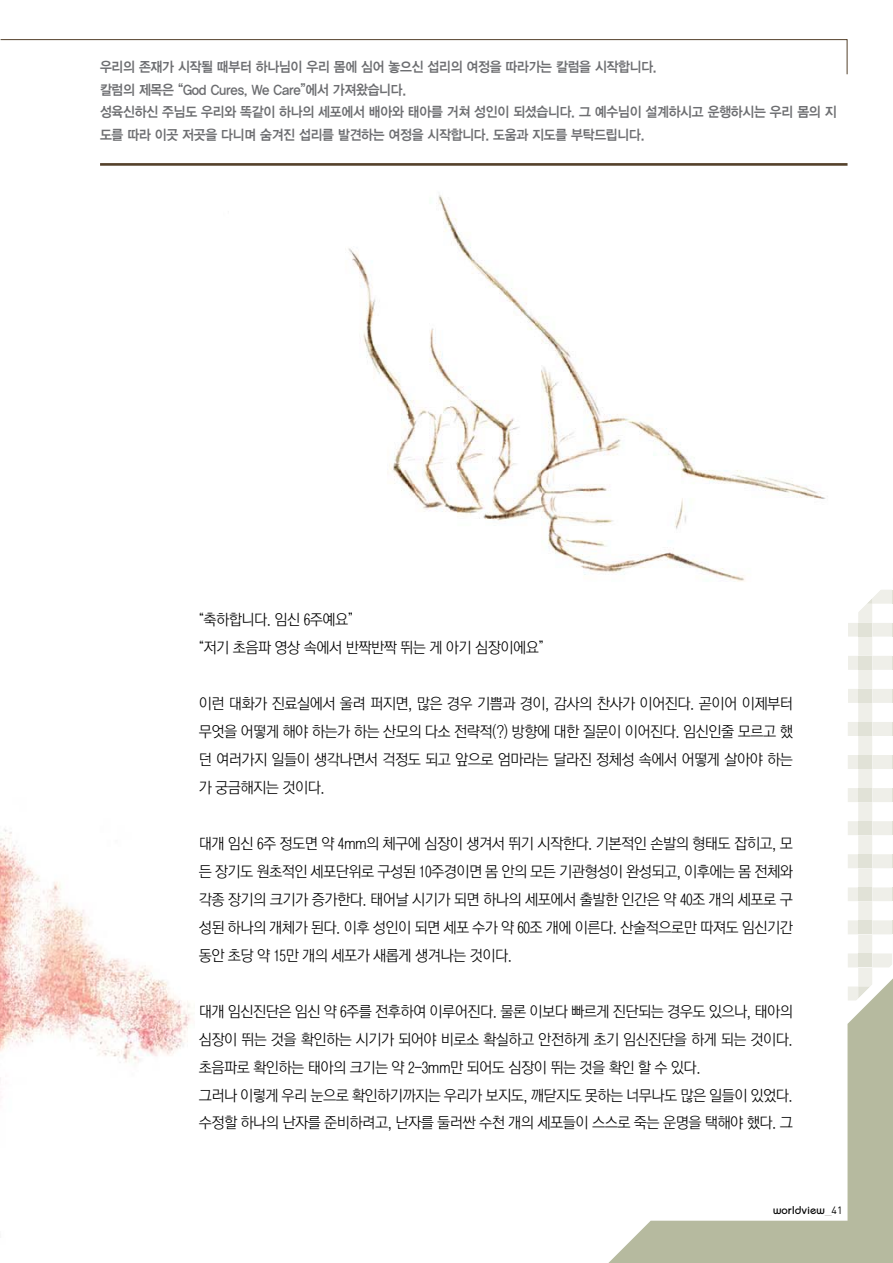
<style>
.page{position:relative;width:893px;height:1263px;background:#fff}
.page>*{position:absolute;margin:0;border:0;box-sizing:border-box;transform-origin:0 0}
.t1{font:15.15px/27.9px "YDVYGO Std 52 KS Cms UHC H";letter-spacing:-.04em;color:#000}
.t2{font:13.95px/22.6px "YDVYGO Std 34 KS Cms UHC H";letter-spacing:-.02em;color:#6d6e71;scale:.92 1}
.t3{font:500 10.5px "Bauhaus";color:#000}
.s1{font-family:"DIN";font-weight:400}
</style>
<div class="page">
<svg style="left:608px;top:1001px;width:284px;height:262px"></svg>
<svg style="left:1px;top:39px;width:847px;height:36px"></svg>
<svg style="left:848px;top:590px;width:45px;height:411px"></svg>
<img style="left:1px;top:829px;width:190px;height:234px">
<img style="left:348px;top:194px;width:478px;height:388px">
<hr style="left:100px;top:163px;width:747px;height:3px;background:#54412b">
<p class="t2" style="left:100px;top:56px;width:802px">우리의 존재가 시작될 때부터 하나님이 우리 몸에 심어 놓으신 섭리의 여정을 따라가는 칼럼을 시작합니다.<br>칼럼의 제목은 “God Cures, We Care”에서 가져왔습니다.<br>성육신하신 주님도 우리와 똑같이 하나의 세포에서 배아와 태아를 거쳐 성인이 되셨습니다. 그 예수님이 설계하시고 운행하시는 우리 몸의 지 도를 따라 이곳 저곳을 다니며 숨겨진 섭리를 발견하는 여정을 시작합니다. 도움과 지도를 부탁드립니다.</p>
<p class="t1" style="left:199px;top:607px;width:347px">“축하합니다. 임신 6주예요”<br>“저기 초음파 영상 속에서 반짝반짝 뛰는 게 아기 심장이에요”</p>
<p class="t1" style="left:199px;top:691px;width:596px;text-align:justify">이런 대화가 진료실에서 울려 퍼지면, 많은 경우 기쁨과 경이, 감사의 찬사가 이어진다. 곧이어 이제부터 무엇을 어떻게 해야 하는가 하는 산모의 다소 전략적(?) 방향에 대한 질문이 이어진다. 임신인줄 모르고 했 던 여러가지 일들이 생각나면서 걱정도 되고 앞으로 엄마라는 달라진 정체성 속에서 어떻게 살아야 하는 가 궁금해지는 것이다.</p>
<p class="t1" style="left:199px;top:830px;width:596px;text-align:justify">대개 임신 6주 정도면 약 4mm의 체구에 심장이 생겨서 뛰기 시작한다. 기본적인 손발의 형태도 잡히고, 모 든 장기도 원초적인 세포단위로 구성된 10주경이면 몸 안의 모든 기관형성이 완성되고, 이후에는 몸 전체와 각종 장기의 크기가 증가한다. 태어날 시기가 되면 하나의 세포에서 출발한 인간은 약 40조 개의 세포로 구 성된 하나의 개체가 된다. 이후 성인이 되면 세포 수가 약 60조 개에 이른다. 산술적으로만 따져도 임신기간 동안 초당 약 15만 개의 세포가 새롭게 생겨나는 것이다.</p>
<p class="t1" style="left:199px;top:998px;width:596px">대개 임신진단은 임신 약 6주를 전후하여 이루어진다. 물론 이보다 빠르게 진단되는 경우도 있으나, 태아의 심장이 뛰는 것을 확인하는 시기가 되어야 비로소 확실하고 안전하게 초기 임신진단을 하게 되는 것이다. 초음파로 확인하는 태아의 크기는 약 2-3mm만 되어도 심장이 뛰는 것을 확인 할 수 있다.<br>그러나 이렇게 우리 눈으로 확인하기까지는 우리가 보지도, 깨닫지도 못하는 너무나도 많은 일들이 있었다. 수정할 하나의 난자를 준비하려고, 난자를 둘러싼 수천 개의 세포들이 스스로 죽는 운명을 택해야 했다. 그</p>
<p class="t3" style="left:773px;top:1204px;width:71px">worldview_<span class="s1">41</span></p>
</div>
